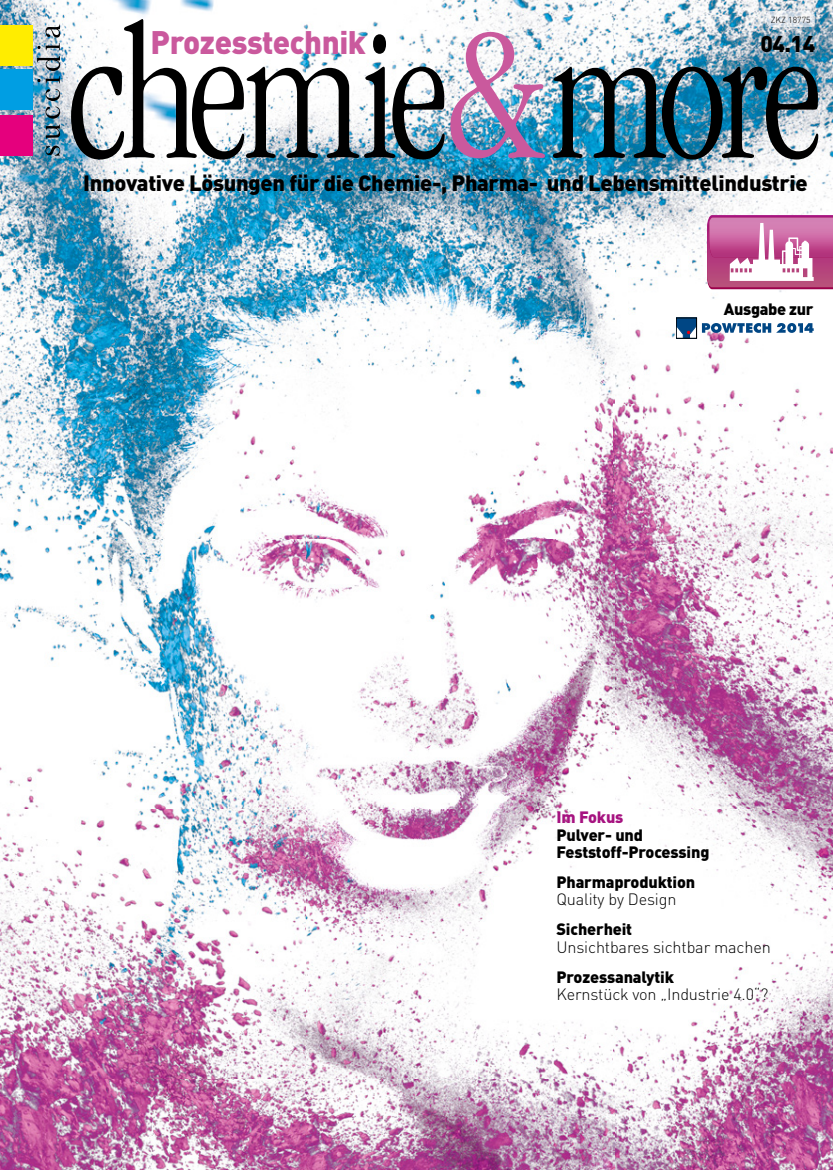
<style>
.page{position:relative;width:833px;height:1170px;background:#fff}
.page>*{position:absolute;margin:0;border:0;box-sizing:border-box;transform-origin:0 0}
.t1{font:900 32.25px "DIN";letter-spacing:-.015em;color:#ca599d}
.t2{font:900 22.5px "DIN";color:#000}
.t3{font:900 21.88px "DIN";letter-spacing:-.015em;color:#000}
.t4{font:900 16.25px/17.5px "DIN";letter-spacing:-.01em;color:#000}
.t5{font:300 16.25px "DIN";letter-spacing:-.01em;color:#000}
.t6{font:900 16.25px "DIN";letter-spacing:-.01em;color:#a61380}
.t7{font:300 8.75px "DIN";color:#000}
</style>
<div class="page">
<img style="left:0;top:0;width:833px;height:1169px">
<div style="left:0;top:25px;width:32px;height:40px;background:#ffed00"></div>
<div style="left:0;top:70px;width:32px;height:40px;background:#009ee3"></div>
<div style="left:0;top:115px;width:32px;height:40px;background:#e5007d"></div>
<svg style="left:45px;top:146px;width:15px;height:10px"></svg>
<svg style="left:46px;top:107px;width:14px;height:32px"></svg>
<svg style="left:46px;top:89px;width:14px;height:12px"></svg>
<svg style="left:37px;top:56px;width:23px;height:27px"></svg>
<svg style="left:37px;top:25px;width:23px;height:25px"></svg>
<img style="left:450px;top:32px;width:95px;height:126px">
<svg style="left:71px;top:19px;width:373px;height:140px"></svg>
<img style="left:553px;top:67px;width:265px;height:92px">
<svg style="left:707px;top:215px;width:126px;height:74px"></svg>
<div style="left:676px;top:318px;width:20px;height:20px;background:#004684"></div>
<svg style="left:678px;top:328px;width:16px;height:8px"></svg>
<svg style="left:702px;top:323px;width:111px;height:10px"></svg>
<img style="left:767px;top:11px;width:47px;height:16px">
<p class="t7" style="left:770px;top:14px;width:41px">ZKZ 18775</p>
<h1 class="t1" style="left:151px;top:21px;width:217px">Prozesstechnik</h1>
<h2 class="t2" style="left:760px;top:29px;width:56px">04.14</h2>
<h3 class="t3" style="left:83px;top:169px;width:726px">Innovative Lösungen für die Chemie-, Pharma- und Lebensmittelindustrie</h3>
<p class="t4" style="left:724px;top:299px;width:91px">Ausgabe zur</p>
<p class="t6" style="left:556px;top:806px;width:68px">Im Fokus</p>
<p class="t4" style="left:556px;top:825px;width:154px">Pulver- und<br>Feststoff-Processing</p>
<p class="t4" style="left:556px;top:872px;width:140px">Pharmaproduktion</p>
<p class="t5" style="left:556px;top:889px;width:121px">Quality by Design</p>
<p class="t4" style="left:556px;top:919px;width:77px">Sicherheit</p>
<p class="t5" style="left:556px;top:936px;width:216px">Unsichtbares sichtbar machen</p>
<p class="t4" style="left:556px;top:966px;width:119px">Prozessanalytik</p>
<p class="t5" style="left:556px;top:984px;width:213px">Kernstück von „Industrie 4.0“?</p>
</div>
